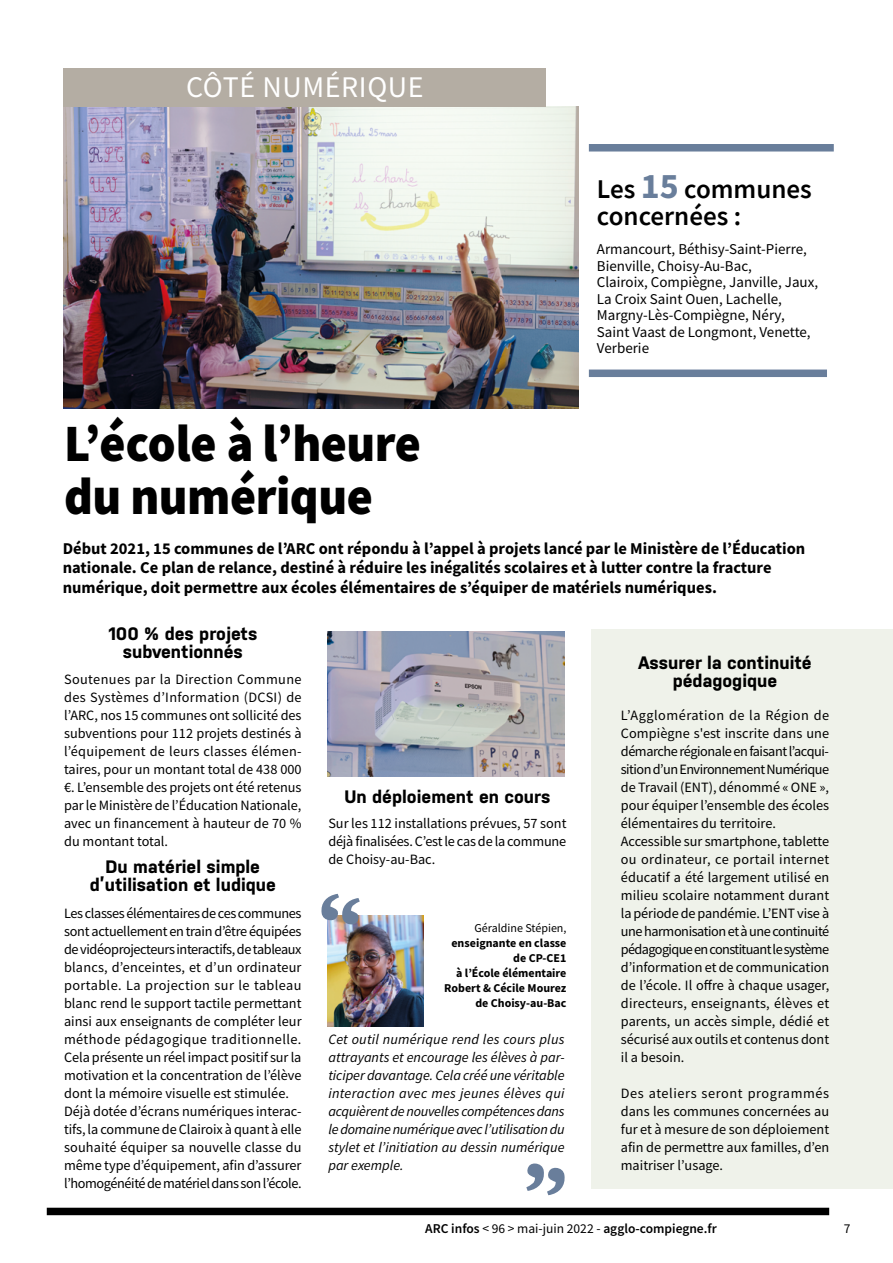
<style>
.page{position:relative;width:893px;height:1263px;background:#fff}
.page>*{position:absolute;margin:0;border:0;box-sizing:border-box;transform-origin:0 0}
.t1{font:900 52.5px/52.5px "Source Sans Pro";letter-spacing:-.01em;color:#000;scale:.95 1}
.t2{font:30px "Source Sans Pro";letter-spacing:.02em;color:#fff}
.t3{font:600 27px/27px "Source Sans Pro";color:#000}
.t4{font:700 18px/18px "Nudista";color:#000;text-align:center}
.t5{font:700 16.5px/19.5px "Source Sans Pro";color:#000}
.t6{font:15px/16.5px "Source Sans Pro";color:#000}
.t7{font:14.25px/18px "Source Sans Pro";color:#000;text-align:justify}
.t8{font:italic 14.25px/18px "Source Sans Pro";color:#000;text-align:justify}
.t9{font:600 13.5px "Source Sans Pro";color:#000}
.t10{font:13.5px "Source Sans Pro";color:#000}
.t11{font:700 12px/15px "Source Sans Pro";color:#000;text-align:right}
.t12{font:12px "Source Sans Pro";color:#000}
.s1{font-weight:700;font-size:36px;color:#697e9b}
.s2{font-weight:400}
</style>
<div class="page">
<img style="left:64px;top:106px;width:514px;height:302px">
<div style="left:591px;top:629px;width:302px;height:559px;background:#eff2ea"></div>
<hr style="left:0;top:163px;width:1px;height:435px;background:#b70714">
<div style="left:47px;top:1208px;width:782px;height:7px;background:#000"></div>
<div style="left:64px;top:68px;width:482px;height:38px;background:#b4ada3"></div>
<div style="left:589px;top:144px;width:245px;height:8px;background:#697e9b"></div>
<div style="left:589px;top:369px;width:238px;height:8px;background:#697e9b"></div>
<img style="left:327px;top:916px;width:96px;height:110px">
<img style="left:328px;top:631px;width:236px;height:145px">
<svg style="left:321px;top:894px;width:39px;height:30px"></svg>
<svg style="left:526px;top:1163px;width:39px;height:32px"></svg>
<h2 class="t2" style="left:186px;top:68px;width:239px">CÔTÉ NUMÉRIQUE</h2>
<h1 class="t1" style="left:64px;top:417px;width:377px">L’école à l’heure du numérique</h1>
<h3 class="t3" style="left:597px;top:175px;width:216px">Les <span class="s1">15</span> communes concernées :</h3>
<p class="t6" style="left:597px;top:241px;width:223px">Armancourt, Béthisy-Saint-Pierre,<br>Bienville, Choisy-Au-Bac,<br>Clairoix, Compiègne, Janville, Jaux,<br>La Croix Saint Ouen, Lachelle,<br>Margny-Lès-Compiègne, Néry,<br>Saint Vaast de Longmont, Venette,<br>Verberie</p>
<p class="t5" style="left:63px;top:538px;width:744px">Début 2021, 15 communes de l’ARC ont répondu à l’appel à projets lancé par le Ministère de l’Éducation nationale. Ce plan de relance, destiné à réduire les inégalités scolaires et à lutter contre la fracture numérique, doit permettre aux écoles élémentaires de s’équiper de matériels numériques.</p>
<p class="t4" style="left:108px;top:624px;width:150px">100 % des projets subventionnés</p>
<p class="t7" style="left:64px;top:670px;width:239px">Soutenues par la Direction Commune des Systèmes d’Information (DCSI) de l’ARC, nos 15 communes ont sollicité des subventions pour 112 projets destinés à l’équipement de leurs classes élémen&shy;taires, pour un montant total de 438 000 €. L’ensemble des projets ont été retenus par le Ministère de l’Éducation Nationale, avec un financement à hauteur de 70 % du montant total.</p>
<p class="t4" style="left:90px;top:857px;width:188px">Du matériel simple d’utilisation et ludique</p>
<p class="t7" style="left:64px;top:904px;width:239px;text-align:left">Les classes élémentaires de ces communes sont actuellement en train d’être équipées de vidéoprojecteurs interactifs, de tableaux blancs, d’enceintes, et d’un ordinateur portable. La projection sur le tableau blanc rend le support tactile permettant ainsi aux enseignants de compléter leur méthode pédagogique traditionnelle.<br>Cela présente un réel impact positif sur la motivation et la concentration de l’élève dont la mémoire visuelle est stimulée.<br>Déjà dotée d’écrans numériques interac&shy;tifs, la commune de Clairoix à quant à elle souhaité équiper sa nouvelle classe du même type d’équipement, afin d’assurer l’homogénéité de matériel dans son l’école.</p>
<p class="t4" style="left:345px;top:787px;width:207px">Un déploiement en cours</p>
<p class="t7" style="left:328px;top:814px;width:240px">Sur les 112 installations prévues, 57 sont déjà finalisées. C’est le cas de la commune de Choisy-au-Bac.</p>
<p class="t12" style="left:475px;top:920px;width:93px">Géraldine Stépien,</p>
<p class="t11" style="left:444px;top:935px;width:124px">enseignante en classe de CP-CE1<br>à l’École élémentaire<br>Robert &amp; Cécile Mourez de Choisy-au-Bac</p>
<p class="t8" style="left:328px;top:1030px;width:238px">Cet outil numérique rend les cours plus attrayants et encourage les élèves à par&shy;ticiper davantage. Cela créé une véritable interaction avec mes jeunes élèves qui acquièrent de nouvelles compétences dans le domaine numérique avec l’utilisation du stylet et l’initiation au dessin numérique par exemple.</p>
<p class="t4" style="left:638px;top:653px;width:175px">Assurer la continuité pédagogique</p>
<p class="t7" style="left:621px;top:706px;width:210px;text-align:left">L’Agglomération de la Région de Compiègne s'est inscrite dans une démarche régionale en faisant l’acqui&shy;sition d’un Environnement Numérique de Travail (ENT), dénommé « ONE », pour équiper l’ensemble des écoles élémentaires du territoire.<br>Accessible sur smartphone, tablette ou ordinateur, ce portail internet éducatif a été largement utilisé en milieu scolaire notamment durant la période de pandémie. L’ENT vise à une harmonisation et à une continuité pédagogique en constituant le système d’information et de communication de l’école. Il offre à chaque usager, directeurs, enseignants, élèves et parents, un accès simple, dédié et sécurisé aux outils et contenus dont il a besoin.</p>
<p class="t7" style="left:621px;top:1084px;width:210px">Des ateliers seront programmés dans les communes concernées au fur et à mesure de son déploiement afin de permettre aux familles, d’en maitriser l’usage.</p>
<p class="t9" style="left:425px;top:1219px;width:293px">ARC infos <span class="s2">&lt; 96 &gt; mai-juin 2022 -</span> agglo-compiegne.fr</p>
<p class="t10" style="left:844px;top:1219px;width:8px">7</p>
</div>
